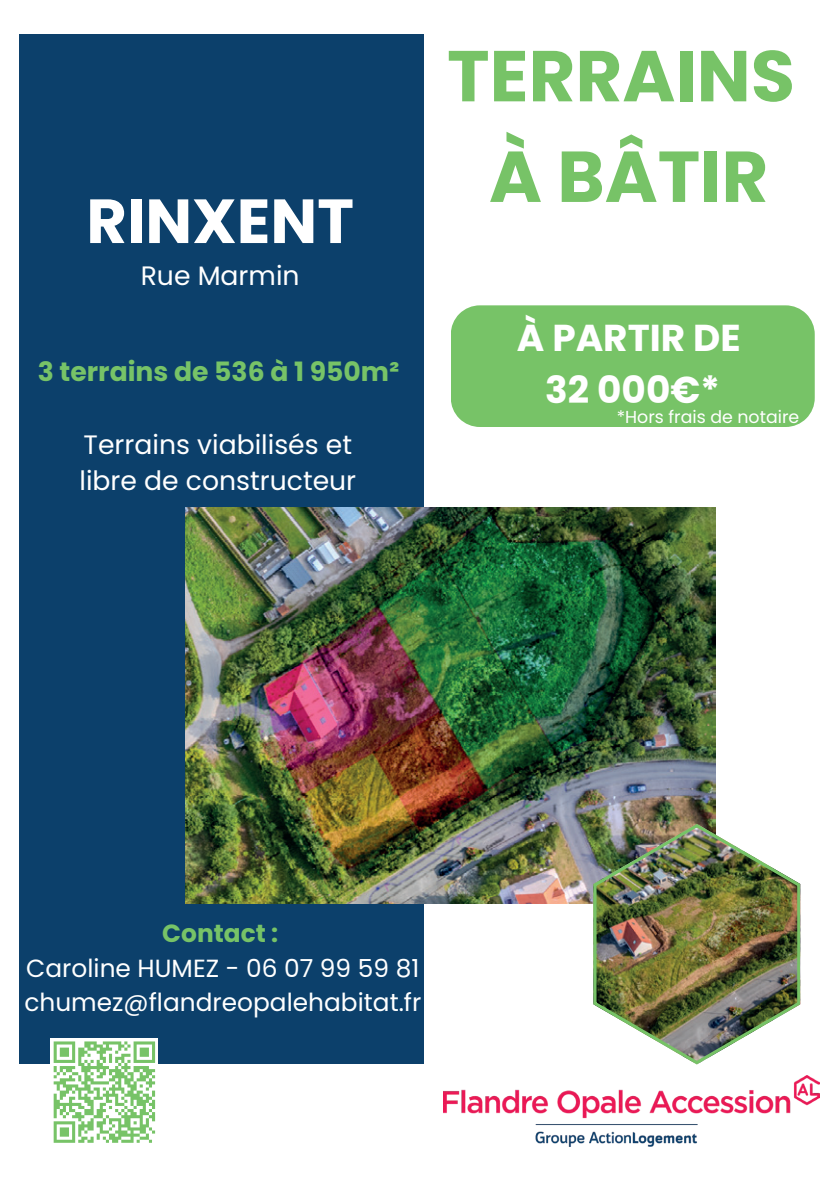
<style>
.page{position:relative;width:840px;height:1191px;background:#fff}
.page>*{position:absolute;margin:0;border:0;box-sizing:border-box;transform-origin:0 0}
.t1{font:700 71.8px/100.6px "Poppins";color:#77c367;text-align:center}
.t2{font:700 62.2px "Poppins";color:#fff}
.t3{font:700 37.4px/51.8px "Poppins";color:#fff;text-align:center}
.t4{font:26.6px/36.2px "Poppins";color:#fff}
.t5{font:700 26.6px "Poppins";color:#77c367}
.t6{font:24.8px/34.2px "Poppins";color:#fff;text-align:center}
.t7{font:17.4px "Poppins";color:#fff}
.s1{font-weight:700;color:#77c367}
</style>
<div class="page">
<div style="left:19px;top:34px;width:404px;height:1029px;background:#0c406b"></div>
<div style="left:451px;top:305px;width:363px;height:122px;background:#77c367"></div>
<img style="left:443px;top:1075px;width:375px;height:71px">
<img style="left:186px;top:508px;width:529px;height:396px">
<img style="left:593px;top:824px;width:206px;height:240px">
<div style="left:51px;top:1038px;width:107px;height:107px;background:#fff"></div>
<svg style="left:53px;top:1041px;width:103px;height:102px"></svg>
<p class="t2" style="left:86px;top:185px;width:269px">RINXENT</p>
<p class="t4" style="left:141px;top:258px;width:160px">Rue Marmin</p>
<p class="t5" style="left:38px;top:356px;width:363px">3 terrains de 536 à 1 950m²</p>
<p class="t4" style="left:79px;top:427px;width:278px">Terrains viabilisés et libre de constructeur</p>
<p class="t1" style="left:447px;top:26px;width:349px">TERRAINS<br>À BÂTIR</p>
<p class="t3" style="left:516px;top:312px;width:225px">À PARTIR DE<br>32 000€*</p>
<p class="t7" style="left:616px;top:406px;width:184px">*Hors frais de notaire</p>
<p class="t6" style="left:24px;top:916px;width:398px"><span class="s1">Contact :<br></span>Caroline HUMEZ - 06 07 99 59 81 chumez@flandreopalehabitat.fr</p>
</div>
